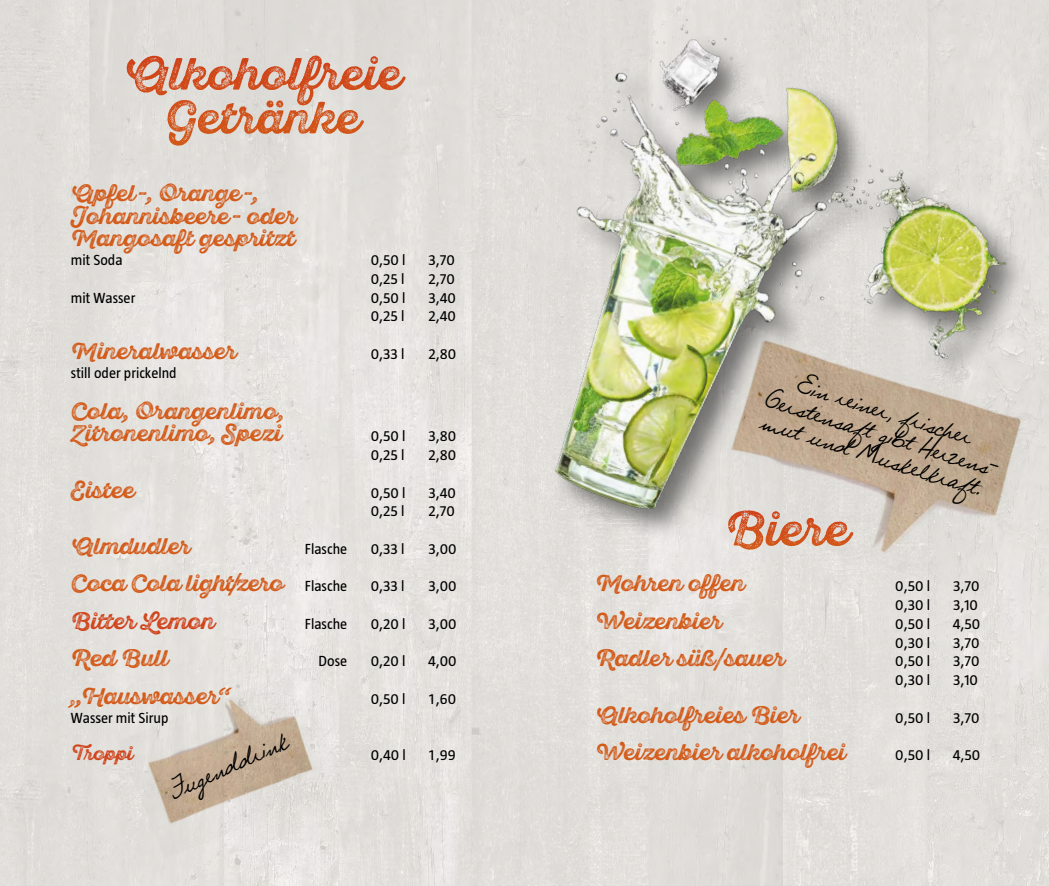
<style>
.page{position:relative;width:1049px;height:886px;background:#fff}
.page>*{position:absolute;margin:0;border:0;box-sizing:border-box;transform-origin:0 0}
.t1{font:26.25px/23.1px "Larissa Handwriting";color:#000;text-align:center}
.t2{font:22.5px/22.5px "Sant Elia Rough Bold Thr";color:#d35917}
.t3{font:22.5px "Sant Elia Rough Bold Thr";color:#d04118}
.t4{font:18.75px "Sant Elia Rough Bold Thr";color:#d04118}
.t5{font:15px "Taz";color:#000}
.s1{font-family:"Taz";font-size:15px;color:#000}
</style>
<div class="page">
<img style="left:0;top:0;width:1049px;height:886px">
<svg style="left:127px;top:56px;width:69px;height:90px;background:#dbb5a4"></svg>
<img style="left:118px;top:669px;width:228px;height:189px">
<img style="left:464px;top:0;width:585px;height:627px">
<svg style="left:728px;top:510px;width:36px;height:40px"></svg>
<h2 class="t2" style="left:71px;top:182px;width:227px">Apfel-, Orange-,<br>Johannisbeere- oder<br>Mangosaft gespritzt</h2>
<p class="t5" style="left:71px;top:251px;width:53px">mit Soda</p>
<p class="t5" style="left:371px;top:251px;width:36px">0,50 l</p>
<p class="t5" style="left:428px;top:251px;width:28px">3,70</p>
<p class="t5" style="left:371px;top:270px;width:35px">0,25 l</p>
<p class="t5" style="left:428px;top:270px;width:28px">2,70</p>
<p class="t5" style="left:71px;top:289px;width:66px">mit Wasser</p>
<p class="t5" style="left:371px;top:289px;width:36px">0,50 l</p>
<p class="t5" style="left:428px;top:289px;width:29px">3,40</p>
<p class="t5" style="left:371px;top:308px;width:35px">0,25 l</p>
<p class="t5" style="left:428px;top:308px;width:29px">2,40</p>
<h2 class="t2" style="left:71px;top:340px;width:167px">Mineralwasser</h2>
<p class="t5" style="left:371px;top:345px;width:35px">0,33 l</p>
<p class="t5" style="left:428px;top:345px;width:29px">2,80</p>
<p class="t5" style="left:71px;top:364px;width:107px">still oder prickelnd</p>
<h2 class="t2" style="left:71px;top:400px;width:216px">Cola, Orangenlimo,<br>Zitronenlimo, Spezi</h2>
<p class="t5" style="left:371px;top:428px;width:36px">0,50 l</p>
<p class="t5" style="left:428px;top:428px;width:29px">3,80</p>
<p class="t5" style="left:371px;top:446px;width:35px">0,25 l</p>
<p class="t5" style="left:428px;top:446px;width:29px">2,80</p>
<h2 class="t2" style="left:71px;top:478px;width:65px">Eistee</h2>
<p class="t5" style="left:371px;top:484px;width:36px">0,50 l</p>
<p class="t5" style="left:428px;top:484px;width:29px">3,40</p>
<p class="t5" style="left:371px;top:503px;width:35px">0,25 l</p>
<p class="t5" style="left:428px;top:503px;width:28px">2,70</p>
<h2 class="t2" style="left:71px;top:535px;width:121px">Almdudler</h2>
<p class="t5" style="left:305px;top:540px;width:44px">Flasche</p>
<p class="t5" style="left:371px;top:540px;width:35px">0,33 l</p>
<p class="t5" style="left:428px;top:540px;width:30px">3,00</p>
<h2 class="t2" style="left:71px;top:572px;width:278px">Coca Cola light/zero <span class="s1">Flasche</span></h2>
<p class="t5" style="left:371px;top:578px;width:35px">0,33 l</p>
<p class="t5" style="left:428px;top:578px;width:30px">3,00</p>
<h2 class="t3" style="left:71px;top:608px;width:145px">Bitter Lemon</h2>
<p class="t5" style="left:305px;top:615px;width:44px">Flasche</p>
<p class="t5" style="left:371px;top:615px;width:36px">0,20 l</p>
<p class="t5" style="left:428px;top:615px;width:30px">3,00</p>
<h2 class="t2" style="left:71px;top:647px;width:99px">Red Bull</h2>
<p class="t5" style="left:318px;top:653px;width:30px">Dose</p>
<p class="t5" style="left:371px;top:653px;width:36px">0,20 l</p>
<p class="t5" style="left:428px;top:653px;width:30px">4,00</p>
<h2 class="t2" style="left:71px;top:685px;width:160px">„Hauswasser“</h2>
<p class="t5" style="left:371px;top:690px;width:36px">0,50 l</p>
<p class="t5" style="left:429px;top:690px;width:28px">1,60</p>
<p class="t5" style="left:71px;top:709px;width:99px">Wasser mit Sirup</p>
<p class="t4" style="left:71px;top:743px;width:64px">Troppi</p>
<p class="t5" style="left:371px;top:746px;width:37px">0,40 l</p>
<p class="t5" style="left:429px;top:746px;width:28px">1,99</p>
<h1 class="t1" style="left:165px;top:781px;width:129px;rotate:-25deg">Jugenddrink</h1>
<h1 class="t1" style="left:777px;top:364px;width:244px;rotate:17deg">Ein reiner, frischer<br>Gerstensaft gibt Herzens&shy;mut und Muskelkraft.</h1>
<h2 class="t2" style="left:595px;top:572px;width:151px">Mohren offen</h2>
<p class="t5" style="left:895px;top:578px;width:36px">0,50 l</p>
<p class="t5" style="left:953px;top:578px;width:28px">3,70</p>
<p class="t5" style="left:895px;top:596px;width:36px">0,30 l</p>
<p class="t5" style="left:953px;top:596px;width:26px">3,10</p>
<h2 class="t2" style="left:595px;top:610px;width:128px">Weizenbier</h2>
<p class="t5" style="left:895px;top:615px;width:36px">0,50 l</p>
<p class="t5" style="left:953px;top:615px;width:29px">4,50</p>
<p class="t5" style="left:895px;top:634px;width:36px">0,30 l</p>
<p class="t5" style="left:953px;top:634px;width:28px">3,70</p>
<h2 class="t2" style="left:595px;top:647px;width:191px">Radler süß/sauer</h2>
<p class="t5" style="left:895px;top:653px;width:36px">0,50 l</p>
<p class="t5" style="left:953px;top:653px;width:28px">3,70</p>
<p class="t5" style="left:895px;top:671px;width:36px">0,30 l</p>
<p class="t5" style="left:953px;top:671px;width:26px">3,10</p>
<h2 class="t2" style="left:595px;top:703px;width:205px">Alkoholfreies Bier</h2>
<p class="t5" style="left:895px;top:709px;width:36px">0,50 l</p>
<p class="t5" style="left:953px;top:709px;width:28px">3,70</p>
<h2 class="t2" style="left:595px;top:741px;width:252px">Weizenbier alkoholfrei</h2>
<p class="t5" style="left:895px;top:746px;width:36px">0,50 l</p>
<p class="t5" style="left:953px;top:746px;width:29px">4,50</p>
</div>
